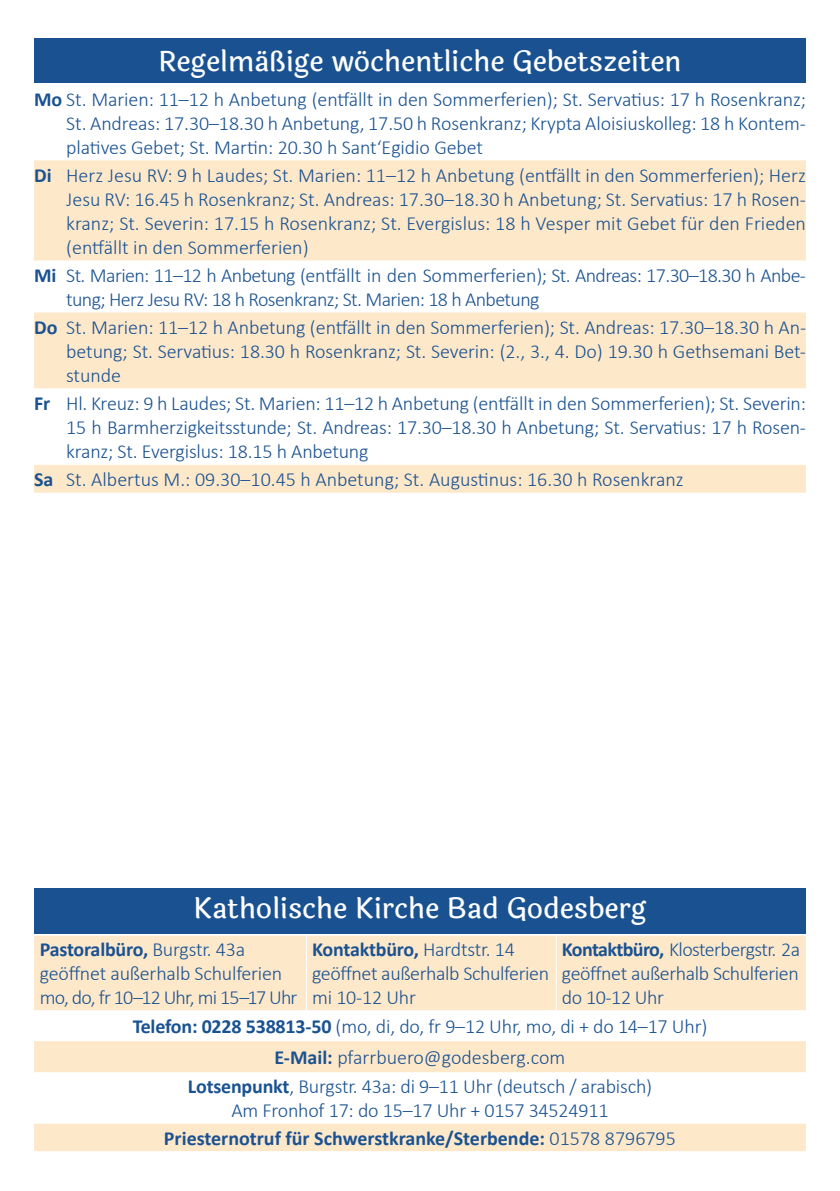
<style>
.page{position:relative;width:840px;height:1191px;background:#fff}
.page>*{position:absolute;margin:0;border:0;box-sizing:border-box;transform-origin:0 0}
.t1{font:500 28px "Laila";color:#fff}
.t2{font:300 20px/24px "Calibri";letter-spacing:-.01em;color:#1a5291;text-align:justify}
.t3{font:300 20px/24px "Calibri";letter-spacing:-.03em;color:#1a5291}
.s1{font-weight:700}
</style>
<div class="page">
<div style="left:34px;top:38px;width:771px;height:45px;background:#1a5291"></div>
<svg style="left:34px;top:160px;width:771px;height:333px;fill:#fee8ca"></svg>
<svg style="left:34px;top:388px;width:771px;height:76px"></svg>
<div style="left:34px;top:888px;width:771px;height:45px;background:#1a5291"></div>
<svg style="left:34px;top:935px;width:771px;height:216px;fill:#fee8ca"></svg>
<hr style="left:306px;top:935px;width:1px;height:75px;background:#fff">
<hr style="left:555px;top:935px;width:1px;height:75px;background:#fff">
<h1 class="t1" style="left:158px;top:42px;width:524px">Regelmäßige wöchentliche Gebetszeiten</h1>
<p class="t2" style="left:66px;top:87px;width:741px;text-indent:-32px"><span class="s1">Mo</span> St. Marien: 11–12 h Anbetung (entfällt in den Sommerferien); St. Servatius: 17 h Rosenkranz; St. Andreas: 17.30–18.30 h Anbetung, 17.50 h Rosenkranz; Krypta Aloisiuskolleg: 18 h Kontem&shy;platives Gebet; St. Martin: 20.30 h Sant‘Egidio Gebet</p>
<p class="t2" style="left:66px;top:163px;width:740px;text-indent:-32px"><span class="s1">Di</span> Herz Jesu RV: 9 h Laudes; St. Marien: 11–12 h Anbetung (entfällt in den Sommerferien); Herz Jesu RV: 16.45 h Rosenkranz; St. Andreas: 17.30–18.30 h Anbetung; St. Servatius: 17 h Rosen&shy;kranz; St. Severin: 17.15 h Rosenkranz; St. Evergislus: 18 h Vesper mit Gebet für den Frieden (entfällt in den Sommerferien)</p>
<p class="t3" style="left:66px;top:263px;width:741px;text-indent:-32px"><span class="s1">Mi</span> St. Marien: 11–12 h Anbetung (entfällt in den Sommerferien); St. Andreas: 17.30–18.30 h Anbe&shy;tung; Herz Jesu RV: 18 h Rosenkranz; St. Marien: 18 h Anbetung</p>
<p class="t2" style="left:66px;top:315px;width:741px;text-indent:-32px"><span class="s1">Do</span> St. Marien: 11–12 h Anbetung (entfällt in den Sommerferien); St. Andreas: 17.30–18.30 h An&shy;betung; St. Servatius: 18.30 h Rosenkranz; St. Severin: (2., 3., 4. Do) 19.30 h Gethsemani Bet&shy;stunde</p>
<p class="t2" style="left:66px;top:391px;width:741px;text-indent:-32px"><span class="s1">Fr</span> Hl. Kreuz: 9 h Laudes; St. Marien: 11–12 h Anbetung (entfällt in den Sommerferien); St. Severin:<br>15 h Barmherzigkeitsstunde; St. Andreas: 17.30–18.30 h Anbetung; St. Servatius: 17 h Rosen&shy;kranz; St. Evergislus: 18.15 h Anbetung</p>
<p class="t2" style="left:34px;top:467px;width:651px"><span class="s1">Sa</span> St. Albertus M.: 09.30–10.45 h Anbetung; St. Augustinus: 16.30 h Rosenkranz</p>
<h1 class="t1" style="left:193px;top:888px;width:454px">Katholische Kirche Bad Godesberg</h1>
<p class="t2" style="left:40px;top:937px;width:259px;text-align:left"><span class="s1">Pastoralbüro,</span> Burgstr. 43a geöffnet außerhalb Schulferien mo, do, fr 10–12 Uhr, mi 15–17 Uhr</p>
<p class="t2" style="left:312px;top:937px;width:238px;text-align:left"><span class="s1">Kontaktbüro,</span> Hardtstr. 14 geöffnet außerhalb Schulferien mi 10-12 Uhr</p>
<p class="t2" style="left:561px;top:937px;width:240px"><span class="s1">Kontaktbüro,</span> Klosterbergstr. 2a geöffnet außerhalb Schulferien do 10-12 Uhr</p>
<p class="t2" style="left:133px;top:1011px;width:575px;line-height:30.2px;text-align:center"><span class="s1">Telefon: 0228 538813-50</span> (mo, di, do, fr 9–12 Uhr, mo, di + do 14–17 Uhr)<br><span class="s1">E-Mail:</span> pfarrbuero@godesberg.com<br><span class="s1">Lotsenpunkt</span>, Burgstr. 43a: di 9–11 Uhr (deutsch / arabisch)</p>
<p class="t2" style="left:164px;top:1096px;width:513px;line-height:27.4px;text-align:center">Am Fronhof 17: do 15–17 Uhr + 0157 34524911<br><span class="s1">Priesternotruf für Schwerstkranke/Sterbende:</span> 01578 8796795</p>
</div>
